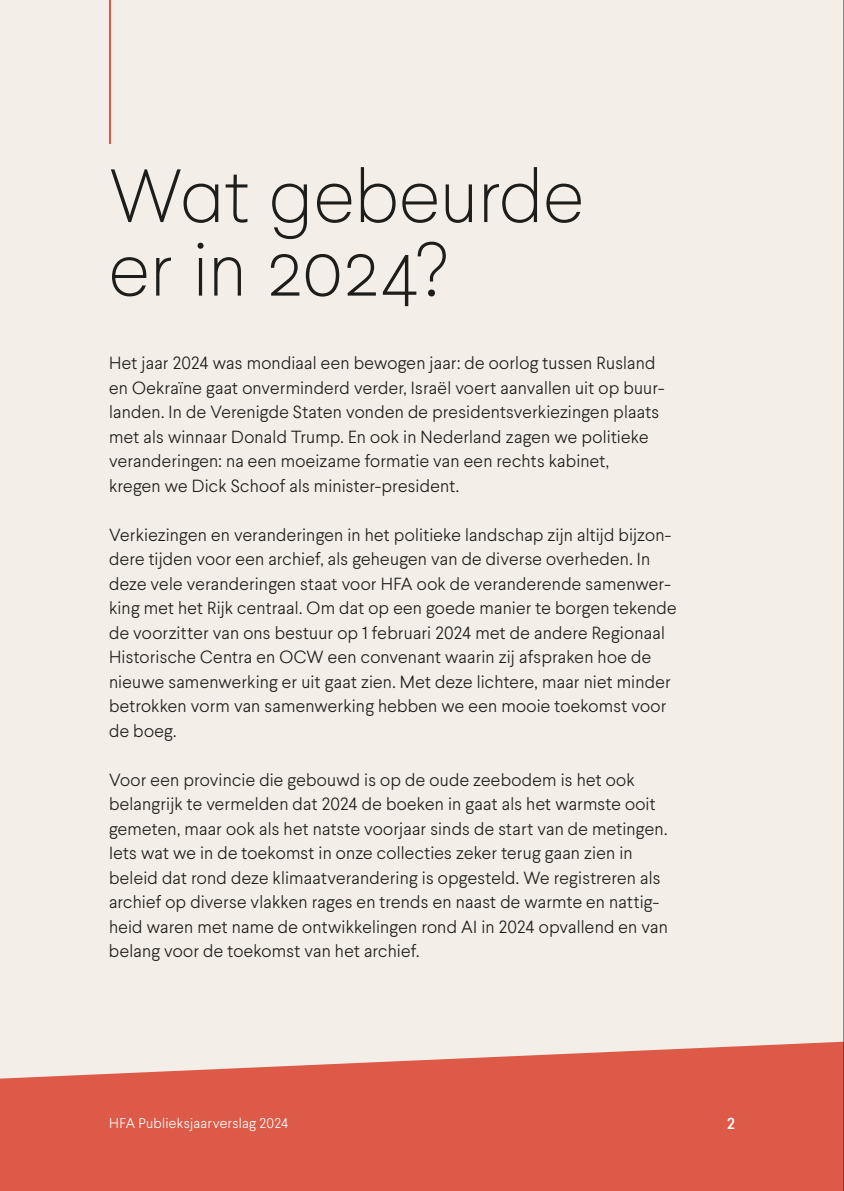
<style>
.page{position:relative;width:844px;height:1191px;background:#fff}
.page>*{position:absolute;margin:0;border:0;box-sizing:border-box;transform-origin:0 0}
.t1{font:100 75.25px/73.5px "Larsseit";color:#1d1d1b}
.t2{font:300 17.5px/24.5px "Larsseit";letter-spacing:.015em;color:#1d1d1b}
.t3{font:500 15.75px "Larsseit";color:#fff}
.t4{font:300 14px "Larsseit";letter-spacing:.02em;color:#fff}
</style>
<div class="page">
<div style="left:0;top:0;width:843px;height:1191px;background:#f3eee8"></div>
<hr style="left:109px;top:0;width:2px;height:144px;background:#dc5a47">
<svg style="left:0;top:1041px;width:843px;height:150px;fill:#dc5a47"></svg>
<hr style="left:843px;top:0;width:1px;height:1191px;background:#1d1d1b">
<h1 class="t1" style="left:109px;top:158px;width:476px">Wat gebeurde er in 2024?</h1>
<p class="t2" style="left:109px;top:350px;width:557px">Het jaar 2024 was mondiaal een bewogen jaar: de oorlog tussen Rusland en Oekraïne gaat onverminderd verder, Israël voert aanvallen uit op buur&shy;landen. In de Verenigde Staten vonden de presidentsverkiezingen plaats met als winnaar Donald Trump. En ook in Nederland zagen we politieke veranderingen: na een moeizame formatie van een rechts kabinet, kregen we Dick Schoof als minister-president.</p>
<p class="t2" style="left:109px;top:522px;width:569px">Verkiezingen en veranderingen in het politieke landschap zijn altijd bijzon&shy;dere tijden voor een archief, als geheugen van de diverse overheden. In deze vele veranderingen staat voor HFA ook de veranderende samenwer&shy;king met het Rijk centraal. Om dat op een goede manier te borgen tekende de voorzitter van ons bestuur op 1 februari 2024 met de andere Regionaal Historische Centra en OCW een convenant waarin zij afspraken hoe de nieuwe samenwerking er uit gaat zien. Met deze lichtere, maar niet minder betrokken vorm van samenwerking hebben we een mooie toekomst voor de boeg.</p>
<p class="t2" style="left:109px;top:767px;width:560px">Voor een provincie die gebouwd is op de oude zeebodem is het ook belangrijk te vermelden dat 2024 de boeken in gaat als het warmste ooit gemeten, maar ook als het natste voorjaar sinds de start van de metingen.<br>Iets wat we in de toekomst in onze collecties zeker terug gaan zien in beleid dat rond deze klimaatverandering is opgesteld. We registreren als archief op diverse vlakken rages en trends en naast de warmte en nattig&shy;heid waren met name de ontwikkelingen rond AI in 2024 opvallend en van belang voor de toekomst van het archief.</p>
<p class="t4" style="left:109px;top:1113px;width:181px">HFA Publieksjaarverslag 2024</p>
<p class="t3" style="left:726px;top:1113px;width:9px">2</p>
</div>
